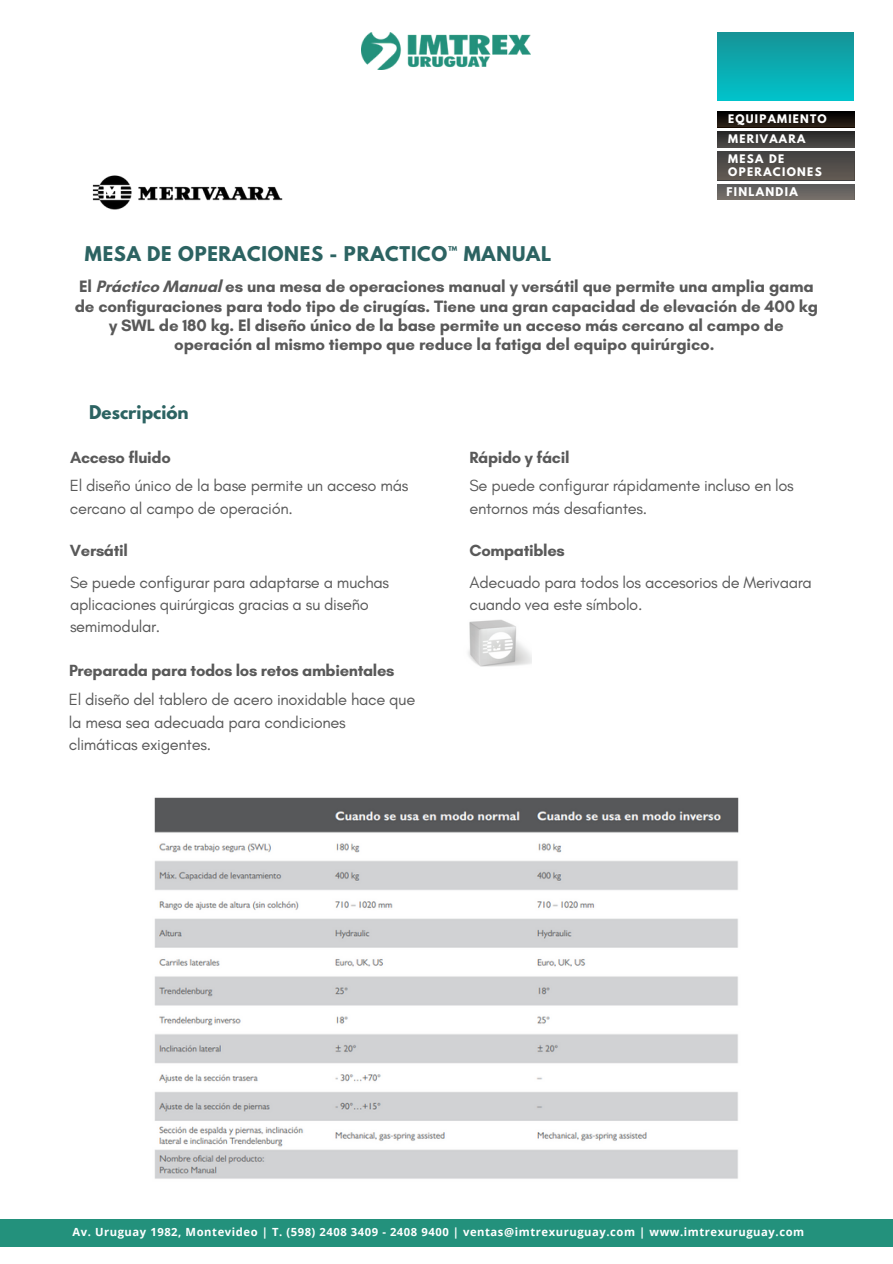
<style>
.page{position:relative;width:893px;height:1264px;background:#fff}
.page>*{position:absolute;margin:0;border:0;box-sizing:border-box;transform-origin:0 0}
.t1{font:700 18px "League Spartan";letter-spacing:.04em;color:#2c6362}
.t2{font:700 16.8px/19px "Glacial Indifference";letter-spacing:-.01em;color:#595959;text-align:center}
.t3{font:700 16.8px "League Spartan";color:#2c6362}
.t4{font:16.5px/22.5px "Glacial Indifference";letter-spacing:-.02em;color:#595959}
.t5{font:700 16.5px "Glacial Indifference";letter-spacing:-.02em;color:#595959}
.t6{font:700 11.25px "Open Sans";letter-spacing:.05em;color:#fff}
.t7{font:700 10.65px "League Spartan";letter-spacing:.12em;color:#fff}
.t8{font:700 10.5px/12.3px "League Spartan";letter-spacing:.12em;color:#fff}
</style>
<div class="page">
<div style="left:0;top:1219px;width:892px;height:27px;background:#23917c"></div>
<img style="left:362px;top:33px;width:168px;height:37px">
<svg style="left:717px;top:111px;width:137px;height:16px;background:#150f0b"></svg>
<svg style="left:717px;top:151px;width:137px;height:29px;background:#514d4a"></svg>
<div style="left:717px;top:33px;width:136px;height:67px;background:linear-gradient(to bottom,#169497,#01c3ca)"></div>
<svg style="left:717px;top:132px;width:137px;height:15px;background:#3a3937"></svg>
<div style="left:717px;top:184px;width:137px;height:16px;background:linear-gradient(to right,#696562,#696562)"></div>
<img style="left:92px;top:175px;width:191px;height:35px">
<img style="left:154px;top:797px;width:585px;height:382px">
<img style="left:468px;top:619px;width:63px;height:48px">
<p class="t8" style="left:728px;top:114px;width:100px">EQUIPAMIENTO</p>
<p class="t8" style="left:728px;top:134px;width:79px">MERIVAARA</p>
<p class="t8" style="left:728px;top:154px;width:95px">MESA DE<br>OPERACIONES</p>
<p class="t1" style="left:85px;top:245px;width:468px">MESA DE OPERACIONES - PRACTICO™ MANUAL</p>
<p class="t7" style="left:726px;top:186px;width:73px">FINLANDIA</p>
<p class="t2" style="left:75px;top:277px;width:744px">El Práctico Manual es una mesa de operaciones manual y versátil que permite una amplia gama de configuraciones para todo tipo de cirugías. Tiene una gran capacidad de elevación de 400 kg y SWL de 180 kg. El diseño único de la base permite un acceso más cercano al campo de operación al mismo tiempo que reduce la fatiga del equipo quirúrgico.</p>
<p class="t3" style="left:89px;top:404px;width:101px">Descripción</p>
<p class="t5" style="left:70px;top:447px;width:102px">Acceso fluido</p>
<p class="t4" style="left:70px;top:474px;width:340px">El diseño único de la base permite un acceso más cercano al campo de operación.</p>
<p class="t5" style="left:70px;top:540px;width:60px">Versátil</p>
<p class="t4" style="left:70px;top:570px;width:321px">Se puede configurar para adaptarse a muchas aplicaciones quirúrgicas gracias a su diseño semimodular.</p>
<p class="t5" style="left:69px;top:660px;width:327px">Preparada para todos los retos ambientales</p>
<p class="t4" style="left:69px;top:688px;width:348px">El diseño del tablero de acero inoxidable hace que la mesa sea adecuada para condiciones</p>
<p class="t4" style="left:69px;top:733px;width:143px">climáticas exigentes.</p>
<p class="t5" style="left:469px;top:447px;width:101px">Rápido y fácil</p>
<p class="t4" style="left:469px;top:474px;width:326px">Se puede configurar rápidamente incluso en los entornos más desafiantes.</p>
<p class="t5" style="left:469px;top:540px;width:97px">Compatibles</p>
<p class="t4" style="left:469px;top:570px;width:344px">Adecuado para todos los accesorios de Merivaara cuando vea este símbolo.</p>
<p class="t6" style="left:72px;top:1223px;width:733px">Av. Uruguay 1982, Montevideo | T. (598) 2408 3409 - 2408 9400 | ventas@imtrexuruguay.com | www.imtrexuruguay.com</p>
</div>
